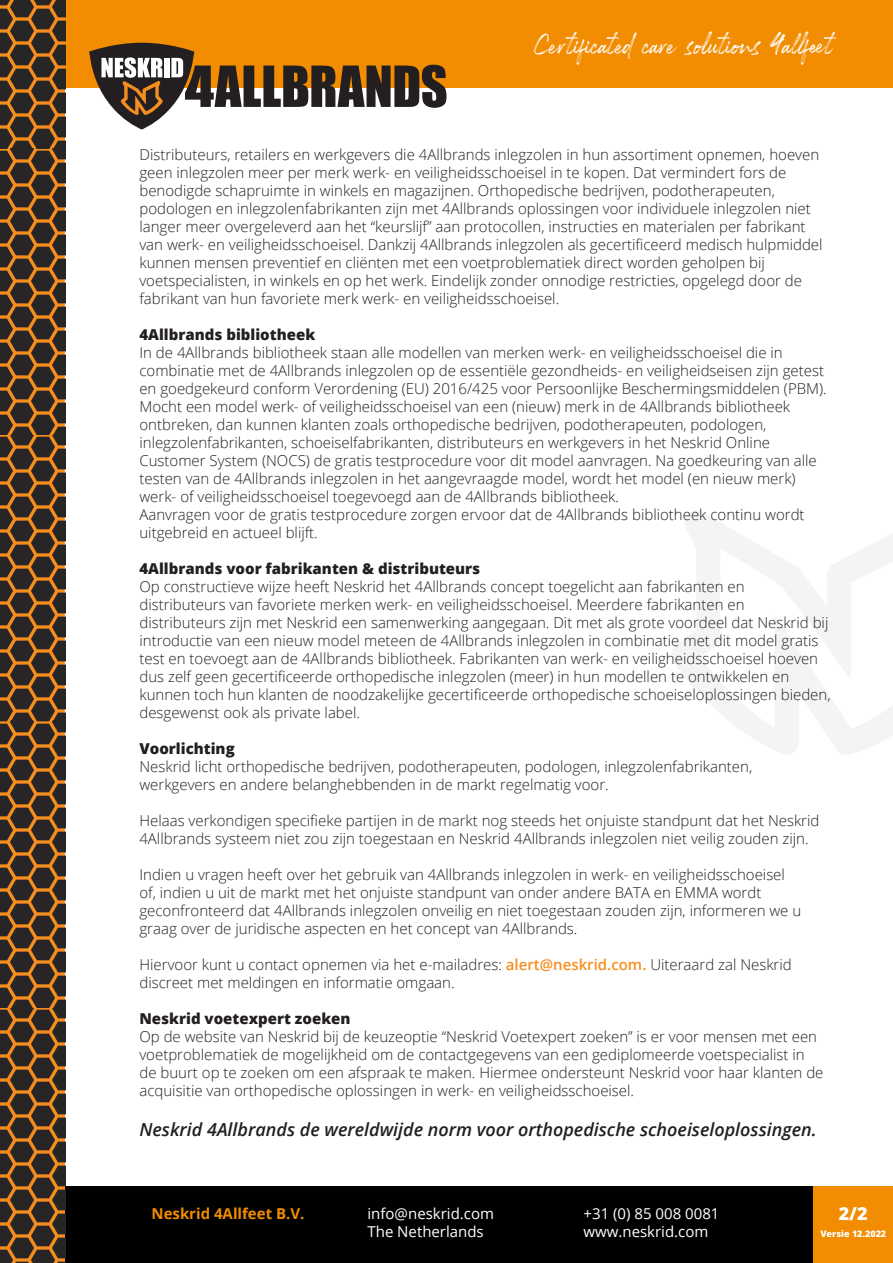
<style>
.page{position:relative;width:893px;height:1263px;background:#fff}
.page>*{position:absolute;margin:0;border:0;box-sizing:border-box;transform-origin:0 0}
.t1{font:30px "Rockness";color:#fff}
.t2{font:italic 600 18px "Open Sans";color:#231f20}
.t3{font:800 18px "Open Sans";color:#fff}
.t4{font:300 15px/18px "Open Sans";color:#231f20}
.t5{font:800 15px "Open Sans";color:#231f20}
.t6{font:15px "Open Sans";color:#fff}
.t7{font:700 15px "Open Sans";color:#f28c00}
.t8{font:800 9px "Open Sans";color:#fff}
.s1{font-weight:600;color:#f68e1e}
</style>
<div class="page">
<div style="left:0;top:1186px;width:893px;height:77px;background:#000"></div>
<div style="left:814px;top:1187px;width:79px;height:76px;background:#f28c00"></div>
<div style="left:0;top:0;width:893px;height:87px;background:#f28c00"></div>
<svg style="left:672px;top:511px;width:221px;height:243px"></svg>
<svg style="left:89px;top:43px;width:357px;height:86px"></svg>
<svg style="left:0;top:1008px;width:65px;height:255px;background:#5b3f23"></svg>
<svg style="left:0;top:721px;width:65px;height:287px;background:#5b3f23"></svg>
<svg style="left:0;top:435px;width:65px;height:286px;background:#5b3f23"></svg>
<svg style="left:0;top:149px;width:65px;height:286px;background:#5b3f23"></svg>
<svg style="left:0;top:0;width:65px;height:149px;background:#5b3f23"></svg>
<h1 class="t1" style="left:533px;top:25px;width:301px">Certificated care solutions 4allfeet</h1>
<p class="t4" style="left:139px;top:145px;width:685px">Distributeurs, retailers en werkgevers die 4Allbrands inlegzolen in hun assortiment opnemen, hoeven geen inlegzolen meer per merk werk- en veiligheidsschoeisel in te kopen. Dat vermindert fors de benodigde schapruimte in winkels en magazijnen. Orthopedische bedrijven, podotherapeuten, podologen en inlegzolenfabrikanten zijn met 4Allbrands oplossingen voor individuele inlegzolen niet langer meer overgeleverd aan het “keurslijf” aan protocollen, instructies en materialen per fabrikant van werk- en veiligheidsschoeisel. Dankzij 4Allbrands inlegzolen als gecertificeerd medisch hulpmiddel kunnen mensen preventief en cliënten met een voetproblematiek direct worden geholpen bij voetspecialisten, in winkels en op het werk. Eindelijk zonder onnodige restricties, opgelegd door de fabrikant van hun favoriete merk werk- en veiligheidsschoeisel.</p>
<p class="t5" style="left:139px;top:323px;width:177px">4Allbrands bibliotheek</p>
<p class="t4" style="left:139px;top:343px;width:689px">In de 4Allbrands bibliotheek staan alle modellen van merken werk- en veiligheidsschoeisel die in combinatie met de 4Allbrands inlegzolen op de essentiële gezondheids- en veiligheidseisen zijn getest en goedgekeurd conform Verordening (EU) 2016/425 voor Persoonlijke Beschermingsmiddelen (PBM).<br>Mocht een model werk- of veiligheidsschoeisel van een (nieuw) merk in de 4Allbrands bibliotheek ontbreken, dan kunnen klanten zoals orthopedische bedrijven, podotherapeuten, podologen, inlegzolenfabrikanten, schoeiselfabrikanten, distributeurs en werkgevers in het Neskrid Online Customer System (NOCS) de gratis testprocedure voor dit model aanvragen. Na goedkeuring van alle testen van de 4Allbrands inlegzolen in het aangevraagde model, wordt het model (en nieuw merk) werk- of veiligheidsschoeisel toegevoegd aan de 4Allbrands bibliotheek.</p>
<p class="t4" style="left:139px;top:505px;width:667px">Aanvragen voor de gratis testprocedure zorgen ervoor dat de 4Allbrands bibliotheek continu wordt uitgebreid en actueel blijft.</p>
<p class="t5" style="left:139px;top:557px;width:342px">4Allbrands voor fabrikanten &amp; distributeurs</p>
<p class="t4" style="left:139px;top:577px;width:693px">Op constructieve wijze heeft Neskrid het 4Allbrands concept toegelicht aan fabrikanten en distributeurs van favoriete merken werk- en veiligheidsschoeisel. Meerdere fabrikanten en distributeurs zijn met Neskrid een samenwerking aangegaan. Dit met als grote voordeel dat Neskrid bij introductie van een nieuw model meteen de 4Allbrands inlegzolen in combinatie met dit model gratis test en toevoegt aan de 4Allbrands bibliotheek. Fabrikanten van werk- en veiligheidsschoeisel hoeven dus zelf geen gecertificeerde orthopedische inlegzolen (meer) in hun modellen te ontwikkelen en kunnen toch hun klanten de noodzakelijke gecertificeerde orthopedische schoeiseloplossingen bieden, desgewenst ook als private label.</p>
<p class="t5" style="left:139px;top:737px;width:97px">Voorlichting</p>
<p class="t4" style="left:139px;top:757px;width:614px">Neskrid licht orthopedische bedrijven, podotherapeuten, podologen, inlegzolenfabrikanten, werkgevers en andere belanghebbenden in de markt regelmatig voor.</p>
<p class="t4" style="left:139px;top:811px;width:681px">Helaas verkondigen specifieke partijen in de markt nog steeds het onjuiste standpunt dat het Neskrid<br>4Allbrands systeem niet zou zijn toegestaan en Neskrid 4Allbrands inlegzolen niet veilig zouden zijn.</p>
<p class="t4" style="left:139px;top:865px;width:663px">Indien u vragen heeft over het gebruik van 4Allbrands inlegzolen in werk- en veiligheidsschoeisel of, indien u uit de markt met het onjuiste standpunt van onder andere BATA en EMMA wordt geconfronteerd dat 4Allbrands inlegzolen onveilig en niet toegestaan zouden zijn, informeren we u graag over de juridische aspecten en het concept van 4Allbrands.</p>
<p class="t4" style="left:139px;top:955px;width:654px">Hiervoor kunt u contact opnemen via het e-mailadres: <span class="s1">alert@neskrid.com.</span> Uiteraard zal Neskrid discreet met meldingen en informatie omgaan.</p>
<p class="t5" style="left:139px;top:1007px;width:213px">Neskrid voetexpert zoeken</p>
<p class="t4" style="left:139px;top:1027px;width:686px">Op de website van Neskrid bij de keuzeoptie “Neskrid Voetexpert zoeken” is er voor mensen met een voetproblematiek de mogelijkheid om de contactgegevens van een gediplomeerde voetspecialist in de buurt op te zoeken om een afspraak te maken. Hiermee ondersteunt Neskrid voor haar klanten de acquisitie van orthopedische oplossingen in werk- en veiligheidsschoeisel.</p>
<p class="t2" style="left:139px;top:1117px;width:679px">Neskrid 4Allbrands de wereldwijde norm voor orthopedische schoeiseloplossingen.</p>
<p class="t3" style="left:839px;top:1200px;width:31px">2/2</p>
<p class="t7" style="left:151px;top:1203px;width:154px">Neskrid 4Allfeet B.V.</p>
<p class="t6" style="left:367px;top:1203px;width:128px">info@neskrid.com</p>
<p class="t6" style="left:583px;top:1203px;width:138px">+31 (0) 85 008 0081</p>
<p class="t6" style="left:367px;top:1221px;width:118px">The Netherlands</p>
<p class="t6" style="left:583px;top:1221px;width:126px">www.neskrid.com</p>
<p class="t8" style="left:820px;top:1227px;width:67px">Versie 12.2022</p>
</div>
